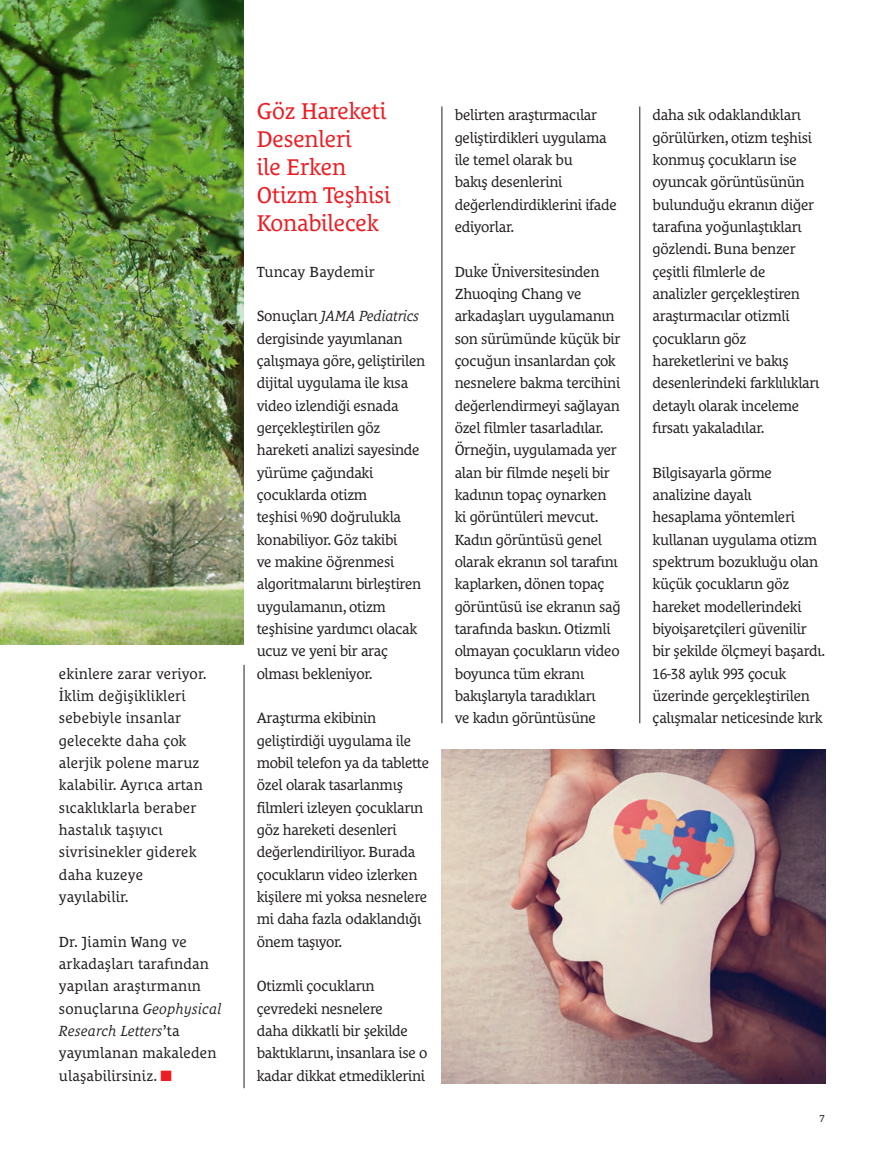
<style>
.page{position:relative;width:885px;height:1174px;background:#fff}
.page>*{position:absolute;margin:0;border:0;box-sizing:border-box;transform-origin:0 0}
.t1{font:23.25px/27.9px "Le Monde Courrier Pro";letter-spacing:-.01em;color:#ee1d23}
.t2{font:15px/22.4px "Le Monde Courrier Pro";letter-spacing:-.02em;color:#231f20}
.t3{font:15px/22.4px "Le Monde Courrier Pro";letter-spacing:.01em;color:#231f20}
.t4{font:10.35px "Le Monde Courrier Pro";color:#231f20}
.s1{font-style:italic}
.s2{color:#ee1d23}
</style>
<div class="page">
<hr style="left:441px;top:106px;width:1px;height:617px;background:#231f20">
<hr style="left:244px;top:664px;width:1px;height:424px;background:#231f20">
<hr style="left:639px;top:106px;width:1px;height:617px;background:#231f20">
<img style="left:0;top:455px;width:244px;height:189px">
<img style="left:442px;top:750px;width:382px;height:333px">
<img style="left:0;top:0;width:244px;height:455px">
<p class="t3" style="left:59px;top:660px;width:149px">ekinlere zarar veriyor.<br>İklim değişiklikleri sebebiyle insanlar gelecekte daha çok alerjik polene maruz kalabilir. Ayrıca artan sıcaklıklarla beraber hastalık taşıyıcı sivrisinekler giderek daha kuzeye yayılabilir.</p>
<p class="t3" style="left:59px;top:928px;width:164px">Dr. Jiamin Wang ve arkadaşları tarafından yapılan araştırmanın sonuçlarına <span class="s1">Geophysical<br>Research Letters</span>’ta yayımlanan makaleden ulaşabilirsiniz. <span class="s2">■</span></p>
<h1 class="t1" style="left:257px;top:94px;width:135px">Göz Hareketi<br>Desenleri<br>ile Erken<br>Otizm Teşhisi<br>Konabilecek</h1>
<p class="t3" style="left:257px;top:258px;width:120px">Tuncay Baydemir</p>
<p class="t2" style="left:257px;top:303px;width:170px">Sonuçları <span class="s1">JAMA Pediatrics </span>dergisinde yayımlanan çalışmaya göre, geliştirilen dijital uygulama ile kısa video izlendiği esnada gerçekleştirilen göz hareketi analizi sayesinde yürüme çağındaki çocuklarda otizm<br>teşhisi %90 doğrulukla konabiliyor. Göz takibi<br>ve makine öğrenmesi algoritmalarını birleştiren uygulamanın, otizm teşhisine yardımcı olacak ucuz ve yeni bir araç olması bekleniyor.</p>
<p class="t2" style="left:257px;top:705px;width:174px">Araştırma ekibinin geliştirdiği uygulama ile mobil telefon ya da tablette özel olarak tasarlanmış filmleri izleyen çocukların göz hareketi desenleri değerlendiriliyor. Burada çocukların video izlerken kişilere mi yoksa nesnelere mi daha fazla odaklandığı önem taşıyor.</p>
<p class="t2" style="left:257px;top:973px;width:172px">Otizmli çocukların çevredeki nesnelere<br>daha dikkatli bir şekilde baktıklarını, insanlara ise o kadar dikkat etmediklerini</p>
<p class="t2" style="left:454px;top:102px;width:164px">belirten araştırmacılar geliştirdikleri uygulama ile temel olarak bu<br>bakış desenlerini değerlendirdiklerini ifade ediyorlar.</p>
<p class="t2" style="left:454px;top:258px;width:167px">Duke Üniversitesinden<br>Zhuoqing Chang ve arkadaşları uygulamanın son sürümünde küçük bir çocuğun insanlardan çok nesnelere bakma tercihini değerlendirmeyi sağlayan özel filmler tasarladılar.<br>Örneğin, uygulamada yer alan bir filmde neşeli bir kadının topaç oynarken ki görüntüleri mevcut.<br>Kadın görüntüsü genel olarak ekranın sol tarafını kaplarken, dönen topaç görüntüsü ise ekranın sağ tarafında baskın. Otizmli olmayan çocukların video boyunca tüm ekranı bakışlarıyla taradıkları<br>ve kadın görüntüsüne</p>
<p class="t2" style="left:652px;top:102px;width:168px">daha sık odaklandıkları görülürken, otizm teşhisi konmuş çocukların ise oyuncak görüntüsünün bulunduğu ekranın diğer tarafına yoğunlaştıkları gözlendi. Buna benzer çeşitli filmlerle de analizler gerçekleştiren araştırmacılar otizmli çocukların göz hareketlerini ve bakış desenlerindeki farklılıkları detaylı olarak inceleme fırsatı yakaladılar.</p>
<p class="t2" style="left:652px;top:459px;width:174px">Bilgisayarla görme analizine dayalı<br>hesaplama yöntemleri kullanan uygulama otizm spektrum bozukluğu olan küçük çocukların göz hareket modellerindeki biyoişaretçileri güvenilir bir şekilde ölçmeyi başardı.<br>16-38 aylık 993 çocuk üzerinde gerçekleştirilen çalışmalar neticesinde kırk</p>
<p class="t4" style="left:819px;top:1109px;width:7px">7</p>
</div>
